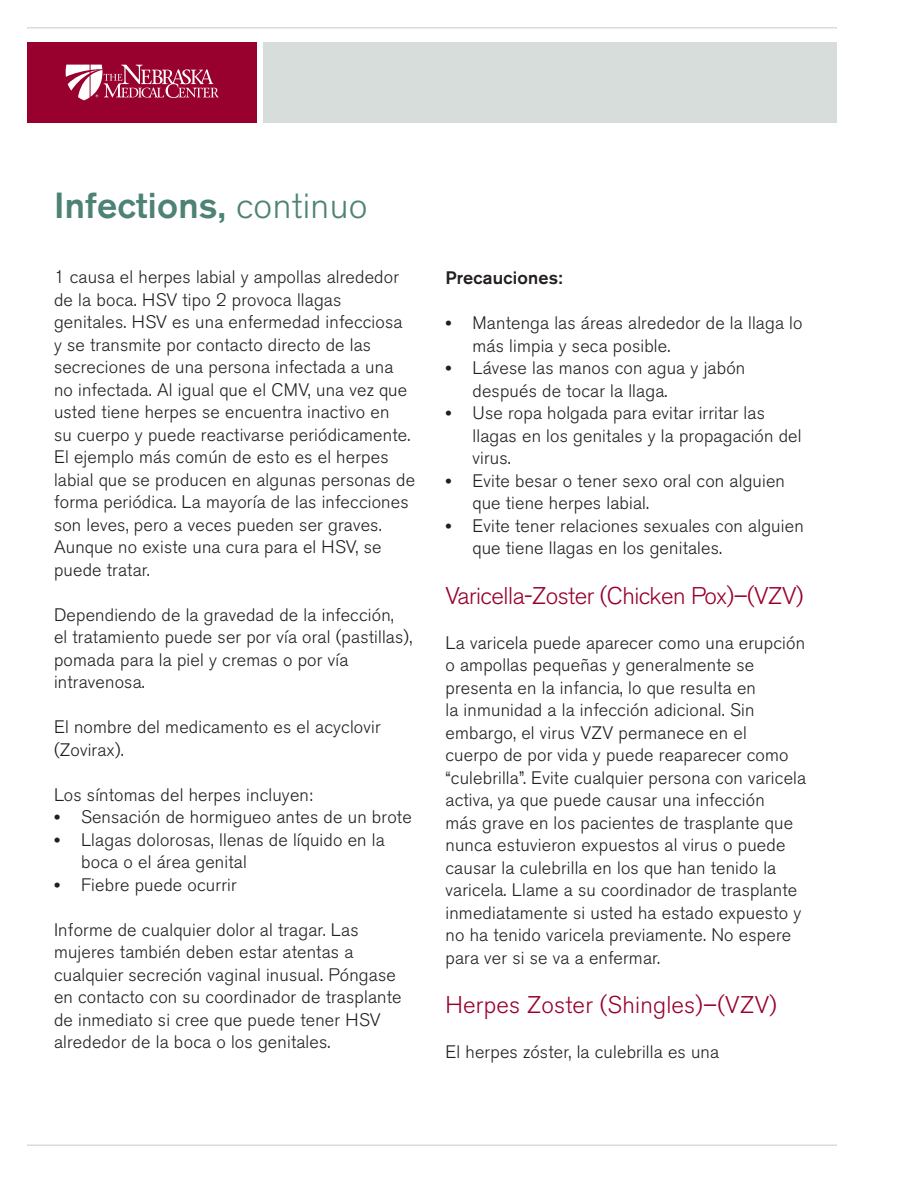
<style>
.page{position:relative;width:918px;height:1188px;background:#fff}
.page>*{position:absolute;margin:0;border:0;box-sizing:border-box;transform-origin:0 0}
.t1{font:500 36px "Akzidenz Grotesk BE";letter-spacing:.01em;color:#4e8275}
.t2{font:300 24px "Akzidenz Grotesk BE";letter-spacing:-.02em;color:#98012d}
.t3{font:300 24px "Akzidenz Grotesk BE";letter-spacing:.01em;color:#98012d}
.t4{font:300 18px/22.5px "Akzidenz Grotesk BE";letter-spacing:.01em;color:#231f20}
.t5{font:500 18px "Akzidenz Grotesk BE";letter-spacing:.01em;color:#231f20}
.s1{font-weight:300}
.s2{font-family:"Times";font-weight:400}
</style>
<div class="page">
<hr style="left:27px;top:1144px;width:810px;height:2px;background:#d7ddda">
<div style="left:263px;top:42px;width:574px;height:81px;background:#d7ddda"></div>
<hr style="left:27px;top:27px;width:810px;height:1px;background:#d7ddda">
<div style="left:27px;top:42px;width:229px;height:81px;background:#98012d"></div>
<svg style="left:65px;top:65px;width:154px;height:35px"></svg>
<p class="t1" style="left:54px;top:183px;width:315px">Infections, <span class="s1">continuo</span></p>
<p class="t4" style="left:54px;top:266px;width:363px">1 causa el herpes labial y ampollas alrededor de la boca. HSV tipo 2 provoca llagas genitales. HSV es una enfermedad infecciosa<br>y se transmite por contacto directo de las secreciones de una persona infectada a una no infectada. Al igual que el CMV, una vez que usted tiene herpes se encuentra inactivo en<br>su cuerpo y puede reactivarse periódicamente.<br>El ejemplo más común de esto es el herpes labial que se producen en algunas personas de forma periódica. La mayoría de las infecciones son leves, pero a veces pueden ser graves.<br>Aunque no existe una cura para el HSV, se puede tratar.</p>
<p class="t4" style="left:54px;top:604px;width:360px">Dependiendo de la gravedad de la infección,<br>el tratamiento puede ser por vía oral (pastillas), pomada para la piel y cremas o por vía intravenosa.</p>
<p class="t4" style="left:54px;top:716px;width:328px">El nombre del medicamento es el acyclovir (Zovirax).</p>
<p class="t4" style="left:54px;top:784px;width:260px">Los síntomas del herpes incluyen:</p>
<p class="t4" style="left:54px;top:806px;width:359px"><span class="s2">•</span> Sensación de hormigueo antes de un brote</p>
<p class="t4" style="left:81px;top:829px;width:305px;text-indent:-27px"><span class="s2">•</span> Llagas dolorosas, llenas de líquido en la boca o el área genital</p>
<p class="t4" style="left:54px;top:874px;width:184px"><span class="s2">•</span> Fiebre puede ocurrir</p>
<p class="t4" style="left:54px;top:919px;width:349px">Informe de cualquier dolor al tragar. Las mujeres también deben estar atentas a cualquier secreción vaginal inusual. Póngase en contacto con su coordinador de trasplante de inmediato si cree que puede tener HSV alrededor de la boca o los genitales.</p>
<p class="t5" style="left:446px;top:267px;width:119px">Precauciones:</p>
<p class="t4" style="left:472px;top:312px;width:332px;text-indent:-27px"><span class="s2">•</span> Mantenga las áreas alrededor de la llaga lo más limpia y seca posible.</p>
<p class="t4" style="left:472px;top:357px;width:274px;text-indent:-27px"><span class="s2">•</span> Lávese las manos con agua y jabón después de tocar la llaga.</p>
<p class="t4" style="left:472px;top:402px;width:331px;text-indent:-27px"><span class="s2">•</span> Use ropa holgada para evitar irritar las llagas en los genitales y la propagación del virus.</p>
<p class="t4" style="left:472px;top:470px;width:314px;text-indent:-27px"><span class="s2">•</span> Evite besar o tener sexo oral con alguien que tiene herpes labial.</p>
<p class="t4" style="left:472px;top:515px;width:333px;text-indent:-27px"><span class="s2">•</span> Evite tener relaciones sexuales con alguien que tiene llagas en los genitales.</p>
<p class="t2" style="left:446px;top:582px;width:360px">Varicella-Zoster (Chicken Pox)–(VZV)</p>
<p class="t4" style="left:446px;top:632px;width:362px">La varicela puede aparecer como una erupción o ampollas pequeñas y generalmente se presenta en la infancia, lo que resulta en<br>la inmunidad a la infección adicional. Sin embargo, el virus VZV permanece en el<br>cuerpo de por vida y puede reaparecer como “culebrilla”. Evite cualquier persona con varicela activa, ya que puede causar una infección<br>más grave en los pacientes de trasplante que nunca estuvieron expuestos al virus o puede causar la culebrilla en los que han tenido la varicela. Llame a su coordinador de trasplante inmediatamente si usted ha estado expuesto y no ha tenido varicela previamente. No espere para ver si se va a enfermar.</p>
<p class="t3" style="left:446px;top:992px;width:333px">Herpes Zoster (Shingles)–(VZV)</p>
<p class="t4" style="left:446px;top:1041px;width:275px">El herpes zóster, la culebrilla es una</p>
</div>
